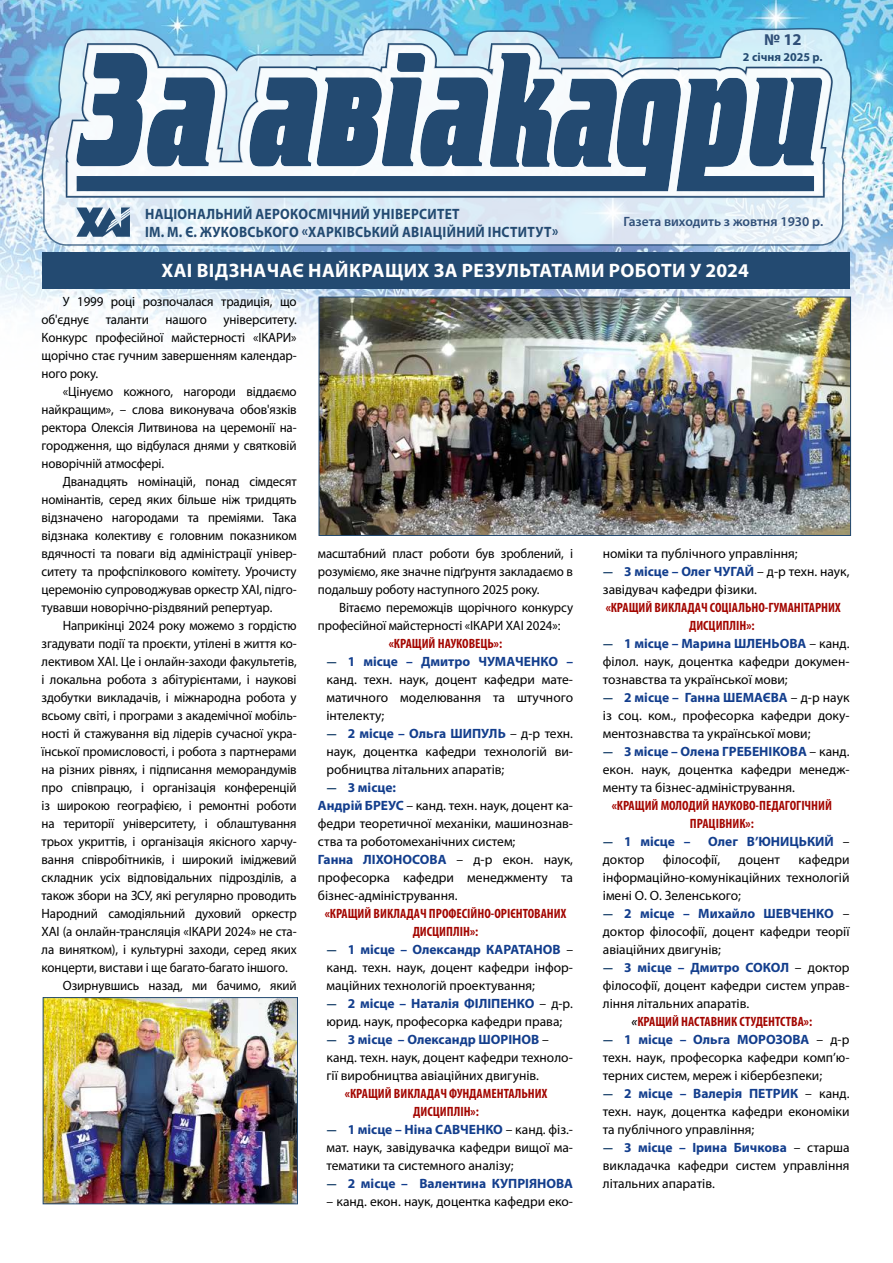
<style>
.page{position:relative;width:893px;height:1263px;background:#fff}
.page>*{position:absolute;margin:0;border:0;box-sizing:border-box;transform-origin:0 0}
.t1{font:700 19.5px "Myriad Pro";letter-spacing:.02em;color:#fff}
.t2{font:700 16.5px "Myriad Pro";color:#304f78}
.t3{font:700 15px/18px "Myriad Pro";letter-spacing:.02em;color:#234a71;scale:.9 1}
.t4{font:13.5px/18px "Myriad Pro";letter-spacing:-.005em;color:#000;text-align:justify}
.t5{font:13.5px/18px "Myriad Pro";letter-spacing:-.005em;color:#000;text-align:justify;scale:.96 1}
.t6{font:700 condensed 13.5px/18px "Myriad Pro";color:#a30600;text-align:center}
.t7{font:700 13.5px "Myriad Pro";color:#133e8d}
.t8{font:600 13.5px "Myriad Pro";color:#304f78}
.t9{font:700 12px "Myriad Pro";color:#234a71}
.s1{font-size:21px;color:#234a71}
.s2{font-weight:700;color:#133e8d}
.s3{font-weight:400;font-size:21px;color:#234a71}
.s4{font-weight:400;color:#000}
.s5{font-weight:600;font-style:italic;font-stretch:normal;color:#000}
</style>
<div class="page">
<img style="left:0;top:0;width:893px;height:379px">
<div style="left:43px;top:252px;width:807px;height:36px;background:#234a71"></div>
<img style="left:45px;top:999px;width:251px;height:203px">
<div style="left:43px;top:997px;width:255px;height:207px;border:1px solid #234a71"></div>
<img style="left:321px;top:299px;width:528px;height:235px">
<div style="left:319px;top:297px;width:532px;height:239px;border:1px solid #234a71"></div>
<svg style="left:41px;top:26px;width:811px;height:221px"></svg>
<svg style="left:65px;top:42px;width:768px;height:156px"></svg>
<svg style="left:67px;top:45px;width:764px;height:151px;fill:#234a71"></svg>
<svg style="left:76px;top:207px;width:54px;height:30px"></svg>
<p class="t3" style="left:145px;top:204px;width:461px">НАЦІОНАЛЬНИЙ АЕРОКОСМІЧНИЙ УНІВЕРСИТЕТ<br>ІМ. М. Є. ЖУКОВСЬКОГО «ХАРКІВСЬКИЙ АВІАЦІЙНИЙ ІНСТИТУТ»</p>
<p class="t2" style="left:764px;top:28px;width:39px">№ 12</p>
<p class="t9" style="left:743px;top:50px;width:81px">2 січня 2025 р.</p>
<p class="t8" style="left:623px;top:213px;width:201px">Газета виходить з жовтня 1930 р.</p>
<h1 class="t1" style="left:161px;top:258px;width:589px">ХАІ ВІДЗНАЧАЄ НАЙКРАЩИХ ЗА РЕЗУЛЬТАТАМИ РОБОТИ У 2024</h1>
<p class="t5" style="left:42px;top:292px;width:267px;text-indent:21px">У 1999 році розпочалася традиція, що об'єднує таланти нашого університету.<br>Конкурс професійної майстерності «ІКАРИ» щорічно стає гучним завершенням календар&shy;ного року.</p>
<p class="t5" style="left:42px;top:382px;width:267px;text-indent:21px">«Цінуємо кожного, нагороди віддаємо найкращим», – слова виконувача обов'язків ректора Олексія Литвинова на церемонії на&shy;городження, що відбулася днями у святковій новорічній атмосфері.</p>
<p class="t5" style="left:42px;top:472px;width:267px;text-indent:21px">Дванадцять номінацій, понад сімдесят номінантів, серед яких більше ніж тридцять відзначено нагородами та преміями. Така відзнака колективу є головним показником вдячності та поваги від адміністрації універ&shy;ситету та профспілкового комітету. Урочисту церемонію супроводжував оркестр ХАІ, підго&shy;тувавши новорічно-різдвяний репертуар.</p>
<p class="t5" style="left:63px;top:616px;width:245px">Наприкінці 2024 року можемо з гордістю</p>
<p class="t5" style="left:42px;top:634px;width:267px">згадувати події та проєкти, утілені в життя ко-</p>
<p class="t5" style="left:42px;top:652px;width:267px">лективом ХАІ. Це і онлайн-заходи факультетів,</p>
<p class="t5" style="left:42px;top:670px;width:267px">і локальна робота з абітурієнтами, і наукові</p>
<p class="t5" style="left:42px;top:688px;width:267px">здобутки викладачів, і міжнародна робота у</p>
<p class="t5" style="left:42px;top:706px;width:267px">всьому світі, і програми з академічної мобіль-</p>
<p class="t5" style="left:42px;top:724px;width:267px">ності й стажування від лідерів сучасної укра-</p>
<p class="t5" style="left:42px;top:742px;width:267px">їнської промисловості, і робота з партнерами</p>
<p class="t5" style="left:42px;top:760px;width:267px">на різних рівнях, і підписання меморандумів</p>
<p class="t5" style="left:42px;top:778px;width:267px">про співпрацю, і організація конференцій</p>
<p class="t5" style="left:42px;top:796px;width:267px">із широкою географією, і ремонтні роботи</p>
<p class="t5" style="left:42px;top:814px;width:267px">на території університету, і облаштування</p>
<p class="t5" style="left:42px;top:832px;width:267px">трьох укриттів, і організація якісного харчу-</p>
<p class="t5" style="left:42px;top:850px;width:267px">вання співробітників, і широкий іміджевий</p>
<p class="t5" style="left:42px;top:868px;width:267px">складник усіх відповідальних підрозділів, а</p>
<p class="t5" style="left:42px;top:886px;width:267px">також збори на ЗСУ, які регулярно проводить</p>
<p class="t5" style="left:42px;top:904px;width:267px">Народний самодіяльний духовий оркестр</p>
<p class="t5" style="left:42px;top:922px;width:267px">ХАІ (а онлайн-трансляція «ІКАРИ 2024» не ста-</p>
<p class="t5" style="left:42px;top:940px;width:267px">ла винятком), і культурні заходи, серед яких</p>
<p class="t5" style="left:42px;top:958px;width:258px">концерти, вистави і ще багато-багато іншого.</p>
<p class="t5" style="left:63px;top:976px;width:245px">Озирнувшись назад, ми бачимо, який</p>
<p class="t5" style="left:318px;top:544px;width:267px">масштабний пласт роботи був зроблений, і розуміємо, яке значне підґрунтя закладаємо в подальшу роботу наступного 2025 року.</p>
<p class="t5" style="left:318px;top:598px;width:267px;text-indent:21px">Вітаємо переможців щорічного конкурсу професійної майстерності «ІКАРИ ХАІ 2024»:</p>
<p class="t6" style="left:389px;top:634px;width:115px">«КРАЩИЙ НАУКОВЕЦЬ»:</p>
<p class="t4" style="left:326px;top:652px;width:248px"><span class="s1">–</span> <span class="s2">1 місце – Дмитро ЧУМАЧЕНКО – </span>канд. техн. наук, доцент кафедри мате&shy;матичного моделювання та штучного інтелекту;</p>
<p class="t4" style="left:326px;top:724px;width:248px"><span class="s1">–</span> <span class="s2">2 місце – Ольга ШИПУЛЬ</span> – д-р техн. наук, доцентка кафедри технологій ви&shy;робництва літальних апаратів;</p>
<p class="t4" style="left:318px;top:778px;width:257px;text-align:left;text-indent:9px"><span class="s1">–</span> <span class="s2">3 місце:<br>Андрій БРЕУС</span> – канд. техн. наук, доцент ка&shy;федри теоретичної механіки, машинознав&shy;ства та роботомеханічних систем;<br><span class="s2">Ганна ЛІХОНОСОВА</span> – д-р екон. наук, професорка кафедри менеджменту та бізнес-адміністрування.</p>
<p class="t6" style="left:325px;top:904px;width:243px">«КРАЩИЙ ВИКЛАДАЧ ПРОФЕСІЙНО-ОРІЄНТОВАНИХ<br>ДИСЦИПЛІН»:</p>
<p class="t4" style="left:326px;top:940px;width:248px"><span class="s1">–</span> <span class="s2">1 місце – Олександр КАРАТАНОВ</span> – канд. техн. наук, доцент кафедри інфор&shy;маційних технологій проектування;</p>
<p class="t4" style="left:326px;top:994px;width:248px"><span class="s1">–</span> <span class="s2">2</span> <span class="s2">місце</span> <span class="s2">–</span> <span class="s2">Наталія</span> <span class="s2">ФІЛІПЕНКО</span> – д-р. юрид. наук, професорка кафедри права;</p>
<p class="t4" style="left:326px;top:1030px;width:248px;text-align:left"><span class="s1">–</span> <span class="s2">3 місце – Олександр ШОРІНОВ</span> – канд. техн. наук, доцент кафедри техноло&shy;гії виробництва авіаційних двигунів.</p>
<p class="t6" style="left:345px;top:1084px;width:204px">«КРАЩИЙ ВИКЛАДАЧ ФУНДАМЕНТАЛЬНИХ<br>ДИСЦИПЛІН»:</p>
<p class="t4" style="left:326px;top:1120px;width:248px"><span class="s1">–</span> <span class="s2">1 місце – Ніна САВЧЕНКО</span> – канд. фіз.- мат. наук, завідувачка кафедри вищої ма&shy;тематики та системного аналізу;</p>
<p class="t7" style="left:326px;top:1175px;width:248px"><span class="s3">–</span> 2 місце – Валентина КУПРІЯНОВА</p>
<p class="t4" style="left:326px;top:1192px;width:248px">– канд. екон. наук, доцентка кафедри еко-</p>
<p class="t4" style="left:603px;top:544px;width:196px">номіки та публічного управління;</p>
<p class="t4" style="left:603px;top:562px;width:248px"><span class="s1">–</span> <span class="s2">3 місце – Олег ЧУГАЙ</span> – д-р техн. наук, завідувач кафедри фізики.</p>
<p class="t6" style="left:606px;top:598px;width:236px">«КРАЩИЙ ВИКЛАДАЧ СОЦІАЛЬНО-ГУМАНІТАРНИХ<br>ДИСЦИПЛІН»:</p>
<p class="t4" style="left:603px;top:634px;width:248px"><span class="s1">–</span> <span class="s2">1 місце – Марина ШЛЕНЬОВА</span> – канд. філол. наук, доцентка кафедри докумен&shy;тознавства та української мови;</p>
<p class="t4" style="left:603px;top:688px;width:248px"><span class="s1">–</span> <span class="s2">2 місце – Ганна ШЕМАЄВА</span> – д-р наук із соц. ком., професорка кафедри доку&shy;ментознавства та української мови;</p>
<p class="t4" style="left:603px;top:742px;width:248px"><span class="s1">–</span> <span class="s2">3 місце – Олена ГРЕБЕНІКОВА</span> – канд. екон. наук, доцентка кафедри менедж&shy;менту та бізнес-адміністрування.</p>
<p class="t6" style="left:612px;top:796px;width:222px">«КРАЩИЙ МОЛОДИЙ НАУКОВО-ПЕДАГОГІЧНИЙ<br>ПРАЦІВНИК»:</p>
<p class="t7" style="left:603px;top:833px;width:89px"><span class="s3">–</span> 1 місце –</p>
<p class="t7" style="left:708px;top:833px;width:143px">Олег В’ЮНИЦЬКИЙ <span class="s4">–</span></p>
<p class="t4" style="left:603px;top:850px;width:43px">доктор</p>
<p class="t4" style="left:663px;top:850px;width:59px">філософії,</p>
<p class="t4" style="left:739px;top:850px;width:43px">доцент</p>
<p class="t4" style="left:603px;top:850px;width:248px;text-indent:196px">кафедри інформаційно-комунікаційних технологій імені О. О. Зеленського;</p>
<p class="t4" style="left:603px;top:904px;width:248px"><span class="s1">–</span> <span class="s2">2 місце – Михайло ШЕВЧЕНКО</span> – доктор філософії, доцент кафедри теорії авіаційних двигунів;</p>
<p class="t7" style="left:603px;top:959px;width:248px"><span class="s3">–</span> 3 місце – Дмитро СОКОЛ <span class="s4">– доктор</span></p>
<p class="t4" style="left:603px;top:976px;width:248px">філософії, доцент кафедри систем управ-</p>
<p class="t4" style="left:603px;top:994px;width:148px">ління літальних апаратів.</p>
<p class="t6" style="left:632px;top:1012px;width:182px"><span class="s5">«</span>КРАЩИЙ НАСТАВНИК СТУДЕНТСТВА»:</p>
<p class="t4" style="left:603px;top:1030px;width:248px"><span class="s1">–</span> <span class="s2">1 місце – Ольга МОРОЗОВА</span> – д-р техн. наук, професорка кафедри комп’ю&shy;терних систем, мереж і кібербезпеки;</p>
<p class="t4" style="left:603px;top:1084px;width:248px"><span class="s1">–</span> <span class="s2">2 місце – Валерія ПЕТРИК</span> – канд. техн. наук, доцентка кафедри економіки та публічного управління;</p>
<p class="t4" style="left:603px;top:1138px;width:248px"><span class="s1">–</span> <span class="s2">3 місце – Ірина Бичкова</span> – старша викладачка кафедри систем управління літальних апаратів.</p>
</div>
